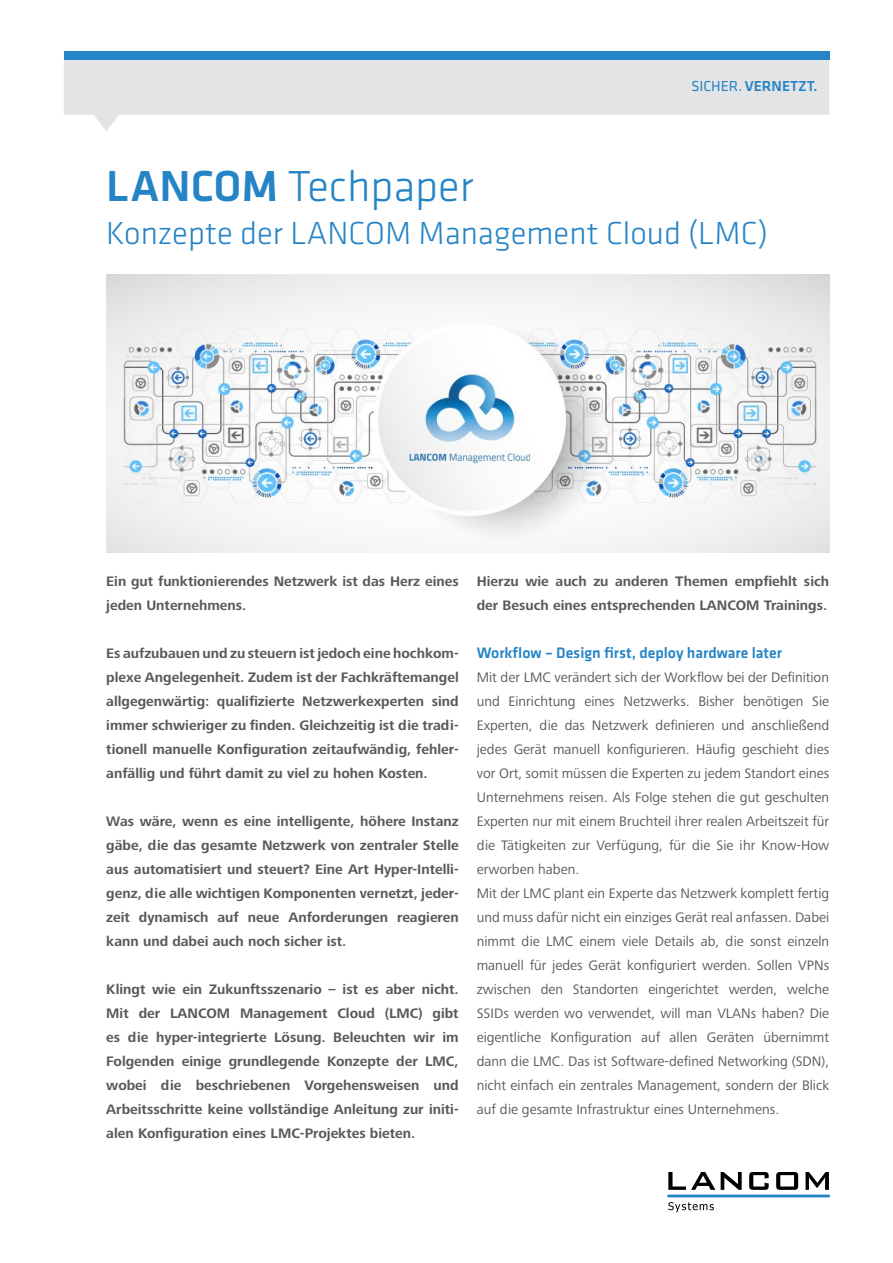
<style>
.page{position:relative;width:893px;height:1263px;background:#fff}
.page>*{position:absolute;margin:0;border:0;box-sizing:border-box;transform-origin:0 0}
.t1{font:300 45px "Klavika Basic";color:#2484c6}
.t2{font:300 33px "Klavika Basic";color:#2484c6}
.t3{font:500 15.75px "Klavika Basic";color:#2484c6}
.t4{font:500 15px "Klavika Basic";color:#2484c6}
.t5{font:700 14.25px/24px "Frutiger Next Pro";color:#58595b;text-align:justify}
.t6{font:14.25px/24px "Frutiger Next Pro";color:#58595b}
.s1{font-weight:400}
.s2{font-weight:500}
</style>
<div class="page">
<svg style="left:668px;top:1172px;width:47px;height:18px"></svg>
<svg style="left:721px;top:1172px;width:21px;height:18px"></svg>
<svg style="left:749px;top:1172px;width:20px;height:18px"></svg>
<svg style="left:776px;top:1172px;width:22px;height:18px"></svg>
<svg style="left:806px;top:1172px;width:23px;height:18px"></svg>
<svg style="left:668px;top:1202px;width:46px;height:10px"></svg>
<hr style="left:667px;top:1194px;width:163px;height:3px;background:#2484c6">
<svg style="left:64px;top:60px;width:765px;height:71px;fill:#e3e4e5"></svg>
<div style="left:64px;top:51px;width:765px;height:9px;background:#2484c6"></div>
<img style="left:106px;top:274px;width:723px;height:279px">
<p class="t4" style="left:691px;top:76px;width:128px"><span class="s1">SICHER.</span> VERNETZT.</p>
<h1 class="t1" style="left:106px;top:159px;width:369px"><span class="s2">LANCOM</span> Techpaper</h1>
<h2 class="t2" style="left:106px;top:214px;width:663px">Konzepte der LANCOM Management Cloud (LMC)</h2>
<p class="t5" style="left:106px;top:570px;width:354px">Ein gut funktionierendes Netzwerk ist das Herz eines jeden Unternehmens.</p>
<p class="t5" style="left:106px;top:642px;width:354px">Es aufzubauen und zu steuern ist jedoch eine hochkom&shy;plexe Angelegenheit. Zudem ist der Fachkräftemangel allgegenwärtig: qualifizierte Netzwerkexperten sind immer schwieriger zu finden. Gleichzeitig ist die tradi&shy;tionell manuelle Konfiguration zeitaufwändig, fehler&shy;anfällig und führt damit zu viel zu hohen Kosten.</p>
<p class="t5" style="left:106px;top:810px;width:354px">Was wäre, wenn es eine intelligente, höhere Instanz gäbe, die das gesamte Netzwerk von zentraler Stelle aus automatisiert und steuert? Eine Art Hyper-Intelli&shy;genz, die alle wichtigen Komponenten vernetzt, jeder&shy;zeit dynamisch auf neue Anforderungen reagieren kann und dabei auch noch sicher ist.</p>
<p class="t5" style="left:106px;top:978px;width:354px">Klingt wie ein Zukunftsszenario – ist es aber nicht.<br>Mit der LANCOM Management Cloud (LMC) gibt es die hyper-integrierte Lösung. Beleuchten wir im Folgenden einige grundlegende Konzepte der LMC, wobei die beschriebenen Vorgehensweisen und Arbeitsschritte keine vollständige Anleitung zur initi&shy;alen Konfiguration eines LMC-Projektes bieten.</p>
<p class="t5" style="left:477px;top:569px;width:354px">Hierzu wie auch zu anderen Themen empfiehlt sich der Besuch eines entsprechenden LANCOM Trainings.</p>
<p class="t3" style="left:477px;top:642px;width:307px">Workflow – Design first, deploy hardware later</p>
<p class="t6" style="left:477px;top:666px;width:354px">Mit der LMC verändert sich der Workflow bei der Definition und Einrichtung eines Netzwerks. Bisher benötigen Sie Experten, die das Netzwerk definieren und anschließend jedes Gerät manuell konfigurieren. Häufig geschieht dies vor Ort, somit müssen die Experten zu jedem Standort eines Unternehmens reisen. Als Folge stehen die gut geschulten Experten nur mit einem Bruchteil ihrer realen Arbeitszeit für die Tätigkeiten zur Verfügung, für die Sie ihr Know-How erworben haben.<br>Mit der LMC plant ein Experte das Netzwerk komplett fertig und muss dafür nicht ein einziges Gerät real anfassen. Dabei nimmt die LMC einem viele Details ab, die sonst einzeln manuell für jedes Gerät konfiguriert werden. Sollen VPNs zwischen den Standorten eingerichtet werden, welche SSIDs werden wo verwendet, will man VLANs haben? Die eigentliche Konfiguration auf allen Geräten übernimmt dann die LMC. Das ist Software-defined Networking (SDN), nicht einfach ein zentrales Management, sondern der Blick auf die gesamte Infrastruktur eines Unternehmens.</p>
</div>
